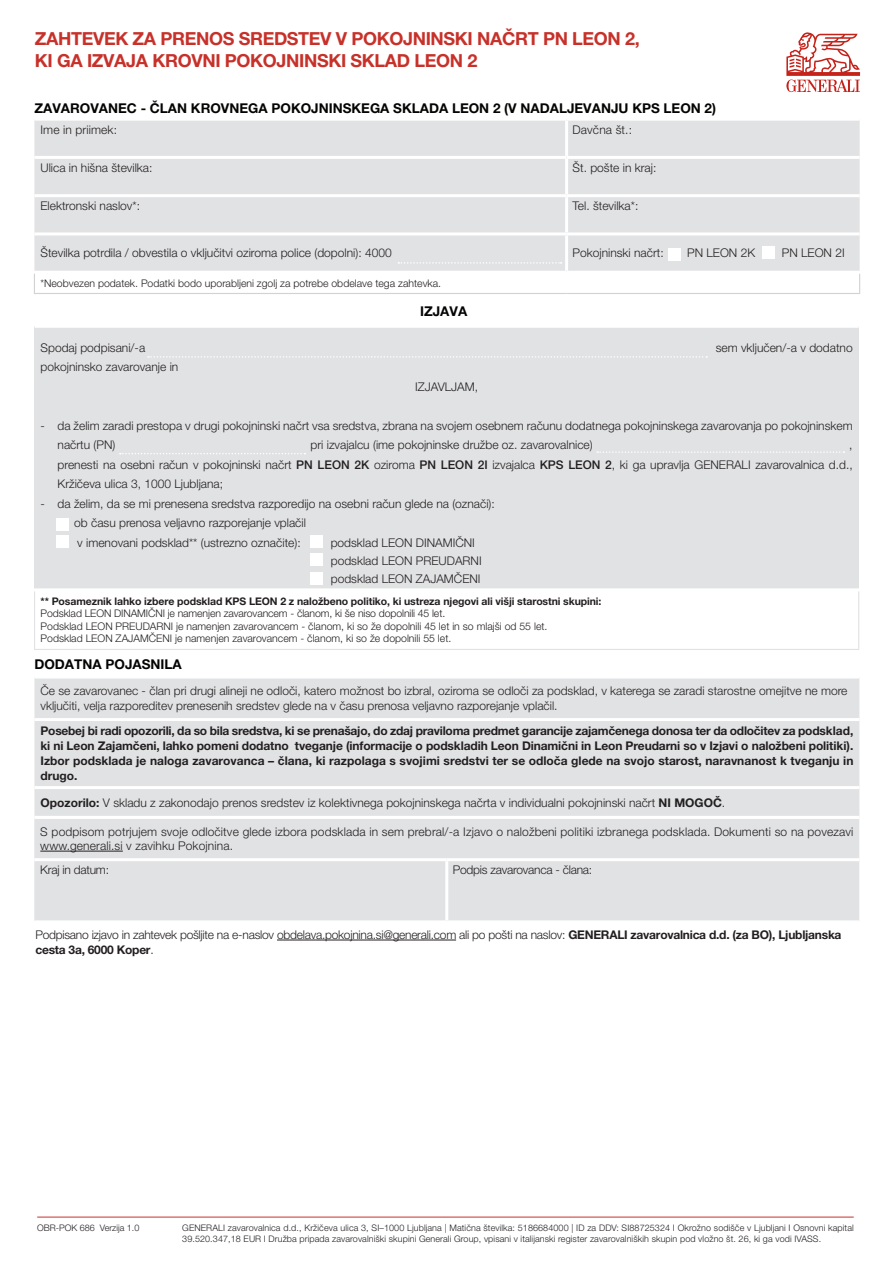
<style>
.page{position:relative;width:893px;height:1263px;background:#fff}
.page>*{position:absolute;margin:0;border:0;box-sizing:border-box;transform-origin:0 0}
._0_Glavni_naslov{font:700 18px/21.6px "Helvetica Neue LT Pro";letter-spacing:-.02em;color:#c7312a}
._0_Glavni_naslov-2{font:700 13.5px "Helvetica Neue LT Pro";color:#040503}
.t1{font:300 12px/19.5px "Helvetica Neue LT Pro";color:#231f20}
.t2{font:700 12px/15px "Helvetica Neue LT Pro";color:#231f20;text-align:justify}
.t3{font:300 12px/15px "Helvetica Neue LT Pro";letter-spacing:-.02em;color:#231f20}
.t4{font:300 10.5px "Helvetica Neue LT Pro";color:#231f20}
.t5{font:700 10.5px "Helvetica Neue LT Pro";letter-spacing:-.01em;color:#231f20}
.Master_bottom_text{font:300 9px/10.5px "Helvetica Neue LT Pro";letter-spacing:.01em;color:#231f20}
.s1{font-weight:500}
.s2{font-weight:700}
</style>
<div class="page">
<div style="left:34px;top:819px;width:825px;height:101px;background:#e1e2e4"></div>
<hr style="left:34px;top:858px;width:413px;height:3px;background:#fff">
<hr style="left:447px;top:858px;width:412px;height:3px;background:#fff">
<hr style="left:445px;top:861px;width:3px;height:59px;background:#fff">
<hr style="left:40px;top:851px;width:83px;height:1px;background:#231f20">
<div style="left:35px;top:326px;width:824px;height:264px;background:#e1e2e4"></div>
<hr style="left:35px;top:325px;width:824px;height:3px;background:#fff">
<hr style="left:34px;top:588px;width:825px;height:3px;background:#fff">
<hr style="left:34px;top:591px;width:1px;height:58px;background:#e1e2e4">
<hr style="left:858px;top:591px;width:1px;height:58px;background:#e1e2e4">
<hr style="left:34px;top:649px;width:825px;height:1px;background:#e1e2e4">
<svg style="left:148px;top:356px;width:559px;height:2px"></svg>
<svg style="left:120px;top:453px;width:185px;height:1px"></svg>
<hr style="left:37px;top:1217px;width:817px;height:1px;background:#c7312a">
<div style="left:34px;top:121px;width:826px;height:150px;background:#e1e2e4"></div>
<hr style="left:34px;top:156px;width:533px;height:3px;background:#fff">
<hr style="left:567px;top:156px;width:293px;height:3px;background:#fff">
<hr style="left:565px;top:159px;width:3px;height:35px;background:#fff">
<hr style="left:34px;top:194px;width:533px;height:3px;background:#fff">
<hr style="left:567px;top:194px;width:293px;height:3px;background:#fff">
<hr style="left:565px;top:197px;width:3px;height:35px;background:#fff">
<hr style="left:34px;top:232px;width:533px;height:3px;background:#fff">
<hr style="left:567px;top:232px;width:293px;height:3px;background:#fff">
<hr style="left:565px;top:235px;width:3px;height:36px;background:#fff">
<hr style="left:565px;top:121px;width:3px;height:35px;background:#fff">
<svg style="left:34px;top:274px;width:1px;height:19px"></svg>
<svg style="left:859px;top:274px;width:1px;height:19px"></svg>
<hr style="left:34px;top:293px;width:533px;height:1px;background:#d1d2d4">
<hr style="left:567px;top:293px;width:293px;height:1px;background:#d1d2d4">
<svg style="left:786px;top:32px;width:74px;height:60px"></svg>
<div style="left:56px;top:518px;width:13px;height:13px;background:#fff"></div>
<div style="left:56px;top:535px;width:13px;height:13px;background:#fff"></div>
<svg style="left:597px;top:451px;width:247px;height:2px"></svg>
<div style="left:34px;top:678px;width:825px;height:138px;background:#e1e2e4"></div>
<hr style="left:34px;top:718px;width:825px;height:3px;background:#fff">
<hr style="left:34px;top:786px;width:825px;height:3px;background:#fff">
<svg style="left:398px;top:262px;width:164px;height:2px"></svg>
<div style="left:668px;top:248px;width:12px;height:13px;background:#fff"></div>
<div style="left:762px;top:246px;width:13px;height:12px;background:#fff"></div>
<hr style="left:277px;top:940px;width:179px;height:1px;background:#231f20">
<div style="left:310px;top:535px;width:13px;height:13px;background:#fff"></div>
<div style="left:310px;top:553px;width:13px;height:13px;background:#fff"></div>
<div style="left:310px;top:572px;width:13px;height:12px;background:#fff"></div>
<p class="_0_Glavni_naslov" style="left:35px;top:28px;width:606px">ZAHTEVEK ZA PRENOS SREDSTEV V POKOJNINSKI NAČRT PN LEON 2,<br>KI GA IZVAJA KROVNI POKOJNINSKI SKLAD LEON 2</p>
<p class="_0_Glavni_naslov-2" style="left:34px;top:100px;width:683px">ZAVAROVANEC - ČLAN KROVNEGA POKOJNINSKEGA SKLADA LEON 2 (V NADALJEVANJU KPS LEON 2)</p>
<p class="t1" style="left:40px;top:119px;width:78px">Ime in priimek:</p>
<p class="t1" style="left:573px;top:119px;width:61px">Davčna št.:</p>
<p class="t1" style="left:40px;top:158px;width:114px">Ulica in hišna številka:</p>
<p class="t1" style="left:573px;top:158px;width:85px">Št. pošte in kraj:</p>
<p class="t1" style="left:40px;top:196px;width:101px">Elektronski naslov*:</p>
<p class="t1" style="left:573px;top:196px;width:67px">Tel. številka*:</p>
<p class="t1" style="left:40px;top:243px;width:353px">Številka potrdila / obvestila o vključitvi oziroma police (dopolni): 4000</p>
<p class="t1" style="left:573px;top:243px;width:93px">Pokojninski načrt:</p>
<p class="t1" style="left:687px;top:243px;width:70px">PN LEON 2K</p>
<p class="t1" style="left:782px;top:243px;width:64px">PN LEON 2I</p>
<p class="t4" style="left:40px;top:276px;width:402px">*Neobvezen podatek. Podatki bodo uporabljeni zgolj za potrebe obdelave tega zahtevka.</p>
<p class="_0_Glavni_naslov-2" style="left:420px;top:303px;width:49px">IZJAVA</p>
<p class="t1" style="left:41px;top:338px;width:106px">Spodaj podpisani/-a</p>
<p class="t1" style="left:716px;top:338px;width:138px">sem vključen/-a v dodatno</p>
<p class="t1" style="left:41px;top:357px;width:139px">pokojninsko zavarovanje in</p>
<p class="t1" style="left:415px;top:377px;width:64px">IZJAVLJAM,</p>
<p class="t1" style="left:58px;top:416px;width:797px;text-indent:-17px">- da želim zaradi prestopa v drugi pokojninski načrt vsa sredstva, zbrana na svojem osebnem računu dodatnega pokojninskega zavarovanja po pokojninskem načrtu (PN)</p>
<p class="t1" style="left:311px;top:435px;width:284px">pri izvajalcu (ime pokojninske družbe oz. zavarovalnice)</p>
<p class="t1" style="left:58px;top:435px;width:797px;text-align:justify;text-indent:791px">, prenesti na osebni račun v pokojninski načrt <span class="s1">PN LEON 2K</span> oziroma <span class="s1">PN LEON 2I</span> izvajalca <span class="s1">KPS LEON 2</span>, ki ga upravlja GENERALI zavarovalnica d.d., Kržičeva ulica 3, 1000 Ljubljana;</p>
<p class="t1" style="left:74px;top:494px;width:422px;text-indent:-34px">- da želim, da se mi prenesena sredstva razporedijo na osebni račun glede na (označi): ob času prenosa veljavno razporejanje vplačil</p>
<p class="t1" style="left:77px;top:533px;width:225px">v imenovani podsklad** (ustrezno označite):</p>
<p class="t1" style="left:331px;top:533px;width:146px">podsklad LEON DINAMIČNI</p>
<p class="t1" style="left:331px;top:551px;width:152px">podsklad LEON PREUDARNI</p>
<p class="t1" style="left:331px;top:569px;width:151px">podsklad LEON ZAJAMČENI</p>
<p class="t5" style="left:41px;top:594px;width:562px">** Posameznik lahko izbere podsklad KPS LEON 2 z naložbeno politiko, ki ustreza njegovi ali višji starostni skupini:</p>
<p class="t4" style="left:41px;top:607px;width:406px">Podsklad LEON DINAMIČNI je namenjen zavarovancem - članom, ki še niso dopolnili 45 let.</p>
<p class="t4" style="left:41px;top:619px;width:508px">Podsklad LEON PREUDARNI je namenjen zavarovancem - članom, ki so že dopolnili 45 let in so mlajši od 55 let.</p>
<p class="t4" style="left:41px;top:632px;width:412px">Podsklad LEON ZAJAMČENI je namenjen zavarovancem - članom, ki so že dopolnili 55 let.</p>
<p class="_0_Glavni_naslov-2" style="left:34px;top:656px;width:149px">DODATNA POJASNILA</p>
<p class="t1" style="left:40px;top:684px;width:808px;line-height:14.4px">Če se zavarovanec - član pri drugi alineji ne odloči, katero možnost bo izbral, oziroma se odloči za podsklad, v katerega se zaradi starostne omejitve ne more vključiti, velja razporeditev prenesenih sredstev glede na v času prenosa veljavno razporejanje vplačil.</p>
<p class="t2" style="left:40px;top:723px;width:814px">Posebej bi radi opozorili, da so bila sredstva, ki se prenašajo, do zdaj praviloma predmet garancije zajamčenega donosa ter da odločitev za podsklad, ki ni Leon Zajamčeni, lahko pomeni dodatno tveganje (informacije o podskladih Leon Dinamični in Leon Preudarni so v Izjavi o naložbeni politiki).<br>Izbor podsklada je naloga zavarovanca – člana, ki razpolaga s svojimi sredstvi ter se odloča glede na svojo starost, naravnanost k tveganju in drugo.</p>
<p class="t1" style="left:40px;top:792px;width:686px"><span class="s2">Opozorilo:</span> V skladu z zakonodajo prenos sredstev iz kolektivnega pokojninskega načrta v individualni pokojninski načrt <span class="s2">NI MOGOČ</span>.</p>
<p class="t1" style="left:40px;top:824px;width:814px;line-height:14.4px">S podpisom potrjujem svoje odločitve glede izbora podsklada in sem prebral/-a Izjavo o naložbeni politiki izbranega podsklada. Dokumenti so na povezavi www.generali.si v zavihku Pokojnina.</p>
<p class="t3" style="left:40px;top:862px;width:70px">Kraj in datum:</p>
<p class="t3" style="left:453px;top:862px;width:141px">Podpis zavarovanca - člana:</p>
<p class="t3" style="left:35px;top:927px;width:808px">Podpisano izjavo in zahtevek pošljite na e-naslov obdelava.pokojnina.si@generali.com ali po pošti na naslov: <span class="s2">GENERALI zavarovalnica d.d. (za BO), Ljubljanska cesta 3a, 6000 Koper</span>.</p>
<p class="Master_bottom_text" style="left:37px;top:1223px;width:104px">OBR-POK 686 Verzija 1.0</p>
<p class="Master_bottom_text" style="left:182px;top:1222px;width:673px">GENERALI zavarovalnica d.d., Kržičeva ulica 3, SI–1000 Ljubljana | Matična številka: 5186684000 | ID za DDV: SI88725324 I Okrožno sodišče v Ljubljani I Osnovni kapital<br>39.520.347,18 EUR I Družba pripada zavarovalniški skupini Generali Group, vpisani v italijanski register zavarovalniških skupin pod vložno št. 26, ki ga vodi IVASS.</p>
</div>
